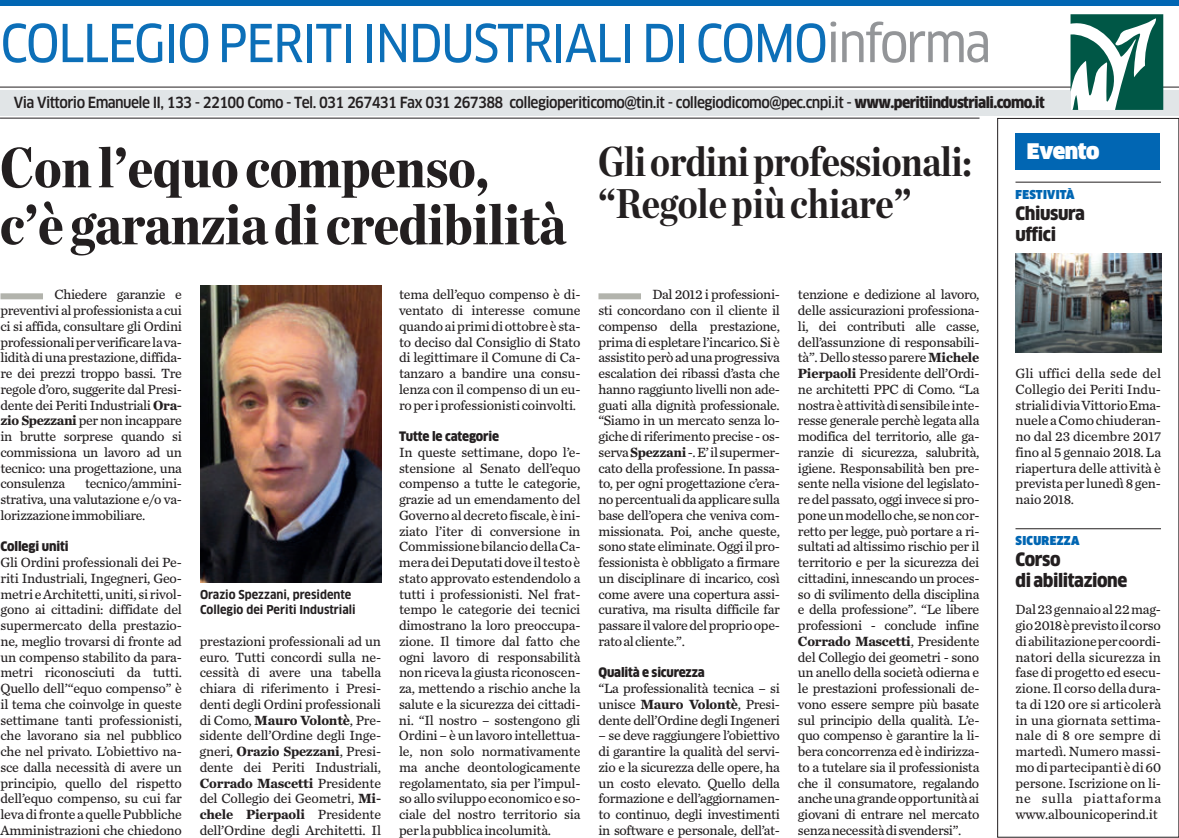
<style>
.page{position:relative;width:1179px;height:838px;background:#fff}
.page>*{position:absolute;margin:0;border:0;box-sizing:border-box;transform-origin:0 0}
.t1{font:900 57px/57px "Chronicle Deck Cond";letter-spacing:-.005em;color:#231f20}
.t2{font:51px "Clan Narrow LF News";letter-spacing:-.03em;color:#0c6fb8}
.t3{font:700 42px/42px "Chronicle Deck Cond";letter-spacing:-.015em;color:#231f20}
.t4{font:900 21px "Clan LF";letter-spacing:-.015em;color:#fff}
.t5{font:900 18px/21px "Clan Narrow LF";letter-spacing:-.02em;color:#231f20}
.t6{font:500 15px "Clan Narrow";letter-spacing:-.04em;color:#231f20}
.t7{font:13.95px/15.8px "Chronicle Text G3";letter-spacing:-.025em;color:#231f20;text-align:justify}
.t8{font:900 12.75px "Clan Narrow LF";letter-spacing:-.015em;color:#231f20}
.t9{font:700 12px/15.8px "Clan Narrow LF";color:#231f20}
.t10{font:900 12px "Clan Narrow LF";letter-spacing:.025em;color:#0166b3}
.s1{color:#939598}
.s2{font-weight:900}
.s3{font-weight:700}
</style>
<div class="page">
<div style="left:997px;top:118px;width:182px;height:719px;border:1px solid #231f20"></div>
<div style="left:1016px;top:134px;width:144px;height:36px;background:#0166b3"></div>
<hr style="left:1016px;top:182px;width:145px;height:1px;background:#231f20">
<hr style="left:1016px;top:528px;width:145px;height:1px;background:#231f20">
<img style="left:1016px;top:253px;width:145px;height:99px">
<img style="left:200px;top:286px;width:181px;height:297px">
<div style="left:0;top:293px;width:43px;height:6px;background:#b2b3ac"></div>
<div style="left:598px;top:293px;width:43px;height:6px;background:#b2b3ac"></div>
<hr style="left:0;top:118px;width:980px;height:1px;background:#231f20">
<div style="left:0;top:90px;width:1179px;height:25px;background:#e1e5e7"></div>
<div style="left:0;top:0;width:1179px;height:6px;background:#0166b3"></div>
<hr style="left:0;top:87px;width:1179px;height:1px;background:#231f20">
<svg style="left:1071px;top:14px;width:92px;height:96px"></svg>
<h2 class="t2" style="left:0;top:16px;width:993px">COLLEGIO PERITI INDUSTRIALI DI COMO<span class="s1">informa</span></h2>
<p class="t6" style="left:14px;top:94px;width:1033px">Via Vittorio Emanuele II, 133 - 22100 Como - Tel. 031 267431 Fax 031 267388 collegioperiticomo@tin.it - collegiodicomo@pec.cnpi.it - <span class="s2">www.peritiindustriali.como.it</span></p>
<h1 class="t1" style="left:0;top:138px;width:567px">Con l’equo compenso, c’è garanzia di credibilità</h1>
<h3 class="t4" style="left:1027px;top:139px;width:74px">Evento</h3>
<h3 class="t3" style="left:598px;top:139px;width:376px">Gli ordini professionali: “Regole più chiare”</h3>
<p class="t10" style="left:1016px;top:188px;width:60px">FESTIVITÀ</p>
<p class="t5" style="left:1016px;top:203px;width:71px">Chiusura uffici</p>
<p class="t7" style="left:0;top:286px;width:183px;text-indent:54px">Chiedere garanzie e preventivi al professionista a cui ci si affida, consultare gli Ordini professionali per verificare la va&shy;lidità di una prestazione, diffida&shy;re dei prezzi troppo bassi. Tre regole d’oro, suggerite dal Presi&shy;dente dei Periti Industriali <span class="s3">Ora&shy;zio Spezzani</span> per non incappare in brutte sorprese quando si commissiona un lavoro ad un tecnico: una progettazione, una consulenza</p>
<p class="t7" style="left:0;top:475px;width:183px;text-indent:85px">tecnico/ammini&shy;strativa, una valutazione e/o va&shy;lorizzazione immobiliare.</p>
<p class="t8" style="left:0;top:539px;width:70px">Collegi uniti</p>
<p class="t7" style="left:0;top:554px;width:183px">Gli Ordini professionali dei Pe&shy;riti Industriali, Ingegneri, Geo&shy;metri e Architetti, uniti, si rivol&shy;gono ai cittadini: diffidate del supermercato della prestazio&shy;ne, meglio trovarsi di fronte ad un compenso stabilito da para&shy;metri riconosciuti da tutti.<br>Quello dell’“equo compenso” è il tema che coinvolge in queste settimane tanti professionisti, che lavorano sia nel pubblico che nel privato. L’obiettivo na&shy;sce dalla necessità di avere un principio, quello del rispetto dell’equo compenso, su cui far leva di fronte a quelle Pubbliche Amministrazioni che chiedono</p>
<p class="t9" style="left:200px;top:586px;width:157px">Orazio Spezzani, presidente<br>Collegio dei Periti Industriali</p>
<p class="t7" style="left:200px;top:632px;width:183px">prestazioni professionali ad un euro. Tutti concordi sulla ne&shy;cessità di avere una tabella chiara di riferimento i Presi&shy;denti degli Ordini professionali di Como, <span class="s3">Mauro Volontè</span>, Pre&shy;sidente dell’Ordine degli Inge&shy;gneri, <span class="s3">Orazio Spezzani</span>, Presi&shy;dente dei Periti Industriali, <span class="s3">Corrado Mascetti</span> Presidente del Collegio dei Geometri, <span class="s3">Mi&shy;chele Pierpaoli</span> Presidente dell’Ordine degli Architetti. Il</p>
<p class="t7" style="left:399px;top:286px;width:183px">tema dell’equo compenso è di&shy;ventato di interesse comune quando ai primi di ottobre è sta&shy;to deciso dal Consiglio di Stato di legittimare il Comune di Ca&shy;tanzaro a bandire una consu&shy;lenza con il compenso di un eu&shy;ro per i professionisti coinvolti.</p>
<p class="t8" style="left:399px;top:429px;width:102px">Tutte le categorie</p>
<p class="t7" style="left:399px;top:443px;width:183px">In queste settimane, dopo l’e&shy;stensione al Senato dell’equo compenso a tutte le categorie, grazie ad un emendamento del Governo al decreto fiscale, è ini&shy;ziato l’iter di conversione in Commissione bilancio della Ca&shy;mera dei Deputati dove il testo è stato approvato estendendolo a tutti i professionisti. Nel frat&shy;tempo le categorie dei tecnici dimostrano la loro preoccupa&shy;zione. Il timore dal fatto che ogni lavoro di responsabilità non riceva la giusta riconoscen&shy;za, mettendo a rischio anche la salute e la sicurezza dei cittadi&shy;ni. “Il nostro – sostengono gli Ordini – è un lavoro intellettua&shy;le, non solo normativamente ma anche deontologicamente regolamentato, sia per l’impul&shy;so allo sviluppo economico e so&shy;ciale del nostro territorio sia per la pubblica incolumità.</p>
<p class="t7" style="left:598px;top:286px;width:183px;text-indent:54px">Dal 2012 i professioni&shy;sti concordano con il cliente il compenso della prestazione, prima di espletare l’incarico. Si è assistito però ad una progressiva escalation dei ribassi d’asta che hanno raggiunto livelli non ade&shy;guati alla dignità professionale. “Siamo in un mercato senza lo&shy;giche di riferimento precise - os&shy;serva <span class="s3">Spezzani</span> -. E’ il supermer&shy;cato della professione. In passa&shy;to, per ogni progettazione c’era&shy;no percentuali da applicare sulla base dell’opera che veniva com&shy;missionata. Poi, anche queste, sono state eliminate. Oggi il pro&shy;fessionista è obbligato a firmare un disciplinare di incarico, così come avere una copertura assi&shy;curativa, ma risulta difficile far passare il valore del proprio ope&shy;rato al cliente.”.</p>
<p class="t8" style="left:598px;top:665px;width:108px">Qualità e sicurezza</p>
<p class="t7" style="left:598px;top:680px;width:183px">“La professionalità tecnica – si unisce <span class="s3">Mauro Volontè</span>, Presi&shy;dente dell’Ordine degli Ingeneri</p>
<p class="t7" style="left:598px;top:727px;width:183px">– se deve raggiungere l’obiettivo di garantire la qualità del servi&shy;zio e la sicurezza delle opere, ha un costo elevato. Quello della formazione e dell’aggiornamen&shy;to continuo, degli investimenti in software e personale, dell’at-</p>
<p class="t7" style="left:798px;top:286px;width:183px">tenzione e dedizione al lavoro, delle assicurazioni professiona&shy;li, dei contributi alle casse, dell’assunzione di responsabili&shy;tà”. Dello stesso parere <span class="s3">Michele Pierpaoli</span> Presidente dell’Ordi&shy;ne architetti PPC di Como. “La nostra è attività di sensibile inte&shy;resse generale perchè legata alla modifica del territorio, alle ga&shy;ranzie di sicurezza, salubrità, igiene. Responsabilità ben pre&shy;sente nella visione del legislato&shy;re del passato, oggi invece si pro&shy;pone un modello che, se non cor&shy;retto per legge, può portare a ri&shy;sultati ad altissimo rischio per il territorio e per la sicurezza dei cittadini, innescando un proces&shy;so di svilimento della disciplina e della professione”. “Le libere professioni - conclude infine <span class="s3">Corrado Mascetti</span>, Presidente del Collegio dei geometri - sono un anello della società odierna e le prestazioni professionali de&shy;vono essere sempre più basate sul principio della qualità. L’e&shy;quo compenso è garantire la li&shy;bera concorrenza ed è indirizza&shy;to a tutelare sia il professionista che il consumatore, regalando anche una grande opportunità ai giovani di entrare nel mercato senza necessità di svendersi”.</p>
<p class="t7" style="left:1016px;top:365px;width:147px">Gli uffici della sede del Collegio dei Periti Indu&shy;striali di via Vittorio Ema&shy;nuele a Como chiuderan&shy;no dal 23 dicembre 2017 fino al 5 gennaio 2018. La riapertura delle attività è prevista per lunedì 8 gen&shy;naio 2018.</p>
<p class="t10" style="left:1016px;top:534px;width:65px">SICUREZZA</p>
<p class="t5" style="left:1016px;top:549px;width:113px">Corso<br>di abilitazione</p>
<p class="t7" style="left:1016px;top:601px;width:147px">Dal 23 gennaio al 22 mag&shy;gio 2018 è previsto il corso di abilitazione per coordi&shy;natori della sicurezza in fase di progetto ed esecu&shy;zione. Il corso della dura&shy;ta di 120 ore si articolerà in una giornata settima&shy;nale di 8 ore sempre di martedì. Numero massi&shy;mo di partecipanti è di 60 persone. Iscrizione on li&shy;ne sulla piattaforma www.albounicoperind.it</p>
</div>
